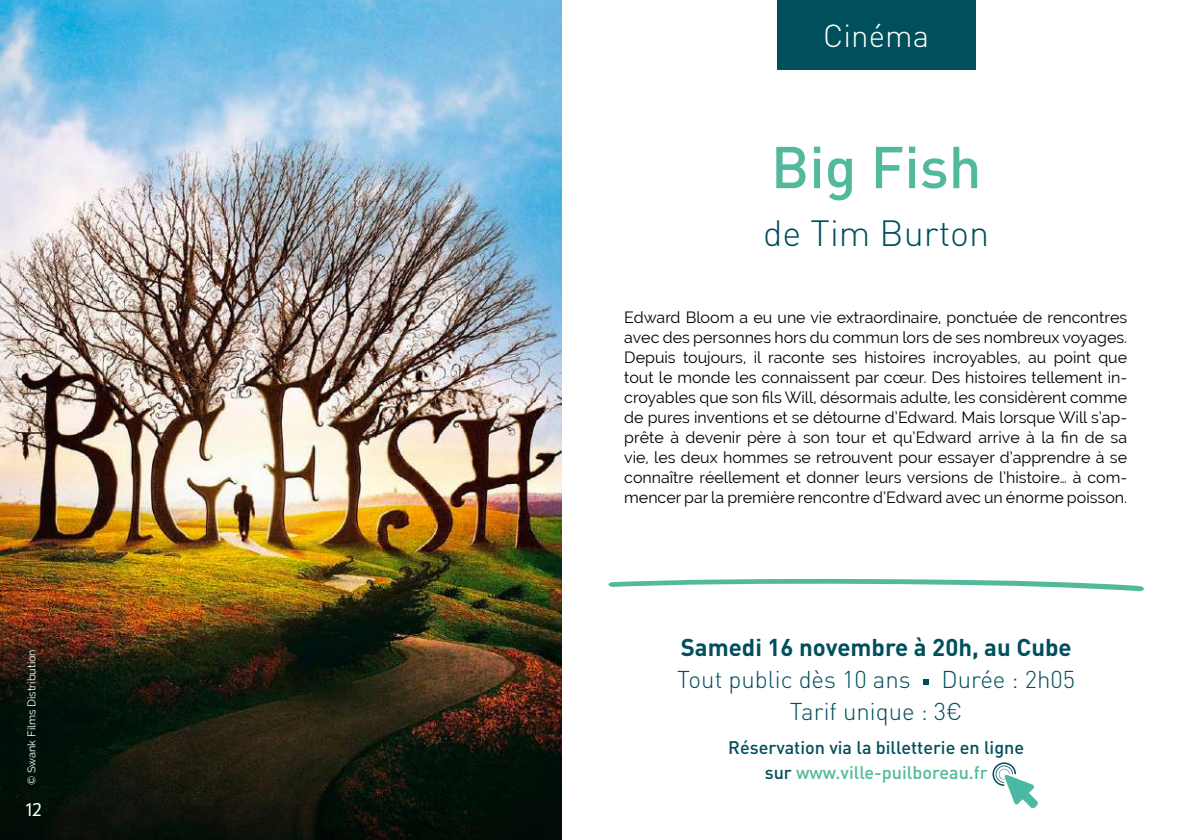
<style>
.page{position:relative;width:1191px;height:840px;background:#fff}
.page>*{position:absolute;margin:0;border:0;box-sizing:border-box;transform-origin:0 0}
.t1{font:300 68px "DIN Pro";color:#004f5c}
.t2{font:500 58px "DIN Pro";color:#53b99d}
.t3{font:300 36px "DIN Pro";color:#004f5c}
.t4{font:300 31.4px "DIN Pro";color:#fff}
.t5{font:300 24px/32px "DIN Pro";color:#004f5c}
.t6{font:700 24px "DIN Pro";color:#004f5c}
.t7{font:500 18px/24px "DIN Pro";color:#004f5c;text-align:center}
.t8{font:18px "Apparat";color:#fff}
.t9{font:16px/20px "Raleway";color:#000;text-align:justify}
.t10{font:11px "Raleway";color:#fff}
.s1{color:#53b99d}
</style>
<div class="page">
<img style="left:0;top:0;width:561px;height:839px">
<div style="left:777px;top:0;width:198px;height:69px;background:#004f5c"></div>
<svg style="left:992px;top:762px;width:46px;height:46px"></svg>
<svg style="left:608px;top:578px;width:536px;height:13px"></svg>
<p class="t10" style="left:25px;top:784px;width:137px;rotate:-90deg">© Swank Films Distribution</p>
<p class="t8" style="left:26px;top:798px;width:17px">12</p>
<h3 class="t4" style="left:823px;top:14px;width:107px">Cinéma</h3>
<h2 class="t2" style="left:771px;top:128px;width:212px">Big Fish</h2>
<h3 class="t3" style="left:763px;top:208px;width:228px">de Tim Burton</h3>
<p class="t9" style="left:624px;top:307px;width:504px">Edward Bloom a eu une vie extraordinaire, ponctuée de rencontres avec des personnes hors du commun lors de ses nombreux voyages.<br>Depuis toujours, il raconte ses histoires incroyables, au point que tout le monde les connaissent par cœur. Des histoires tellement in&shy;croyables que son fils Will, désormais adulte, les considèrent comme de pures inventions et se détourne d’Edward. Mais lorsque Will s’ap&shy;prête à devenir père à son tour et qu’Edward arrive à la fin de sa vie, les deux hommes se retrouvent pour essayer d’apprendre à se connaître réellement et donner leurs versions de l’histoire… à com&shy;mencer par la première rencontre d’Edward avec un énorme poisson.</p>
<h3 class="t6" style="left:680px;top:631px;width:392px">Samedi 16 novembre à 20h, au Cube</h3>
<h3 class="t5" style="left:677px;top:662px;width:235px">Tout public dès 10 ans</h3>
<h1 class="t1" style="left:917px;top:613px;width:19px">.</h1>
<h3 class="t5" style="left:790px;top:662px;width:287px;text-indent:152px">Durée : 2h05<br>Tarif unique : 3€</h3>
<p class="t7" style="left:728px;top:734px;width:297px">Réservation via la billetterie en ligne sur <span class="s1">www.ville-puilboreau.fr</span></p>
</div>
